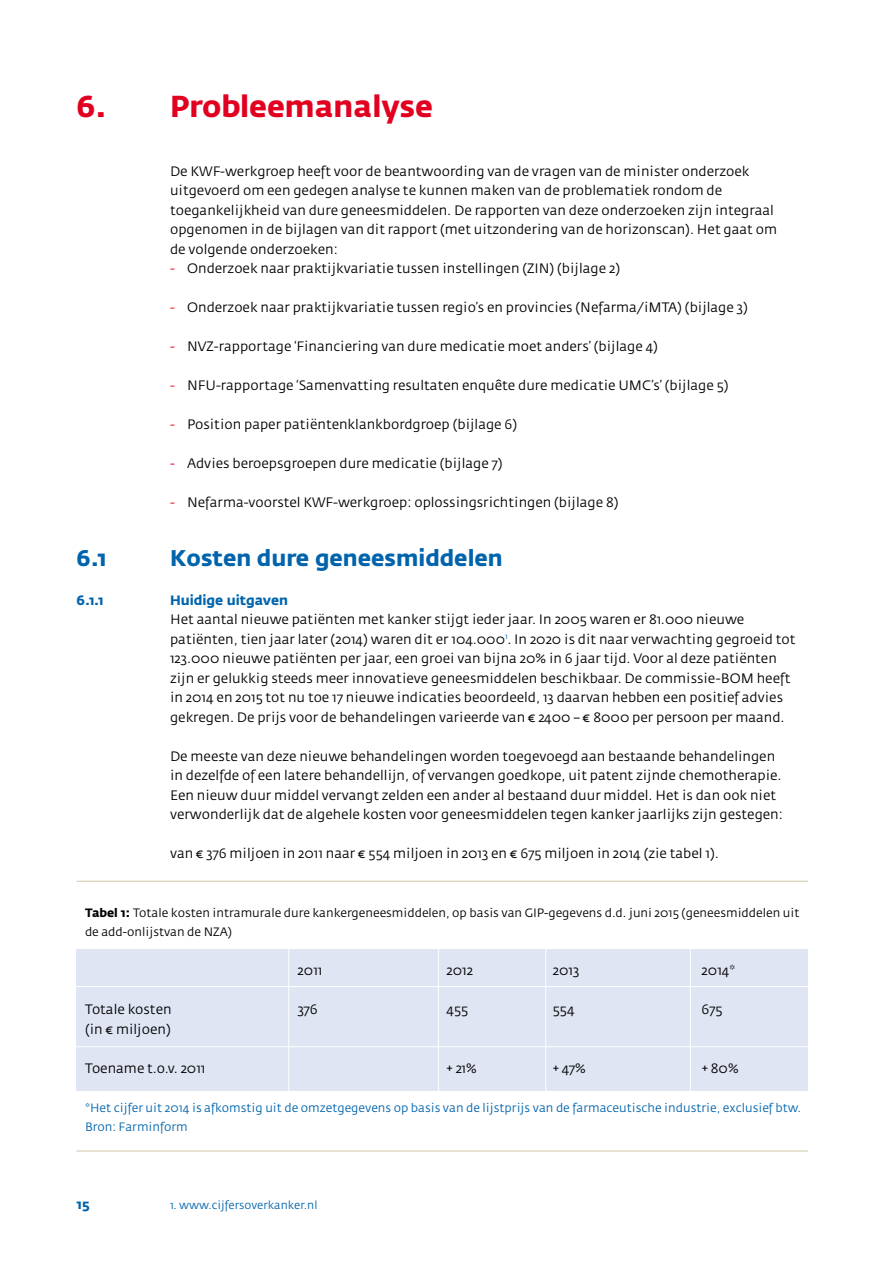
<style>
.page{position:relative;width:893px;height:1263px;background:#fff}
.page>*{position:absolute;margin:0;border:0;box-sizing:border-box;transform-origin:0 0}
.t1{font:700 30px "KWF Fedra Sans";color:#e20020}
.t2{font:700 22.5px "KWF Fedra Sans";color:#0064ad}
.t3{font:13.5px/19.5px "KWF Fedra Sans";color:#000}
.t4{font:700 13.5px "KWF Fedra Sans";color:#0064ad}
.t5{font:12px/19.5px "KWF Fedra Sans";color:#000}
.t6{font:12px/19.5px "KWF Fedra Sans";color:#0064ad}
.t7{font:11.25px "KWF Fedra Sans";color:#0064ad}
.s1{color:#e20020}
.s2{font-weight:700}
</style>
<div class="page">
<div style="left:77px;top:949px;width:731px;height:141px;background:#dfe5f3"></div>
<hr style="left:75px;top:986px;width:745px;height:1px;background:#fff">
<hr style="left:75px;top:1046px;width:745px;height:1px;background:#fff">
<hr style="left:288px;top:947px;width:1px;height:149px;background:#fff">
<hr style="left:438px;top:947px;width:1px;height:149px;background:#fff">
<hr style="left:545px;top:947px;width:1px;height:149px;background:#fff">
<hr style="left:690px;top:947px;width:1px;height:149px;background:#fff">
<hr style="left:77px;top:881px;width:731px;height:1px;background:#d0c6aa">
<hr style="left:77px;top:1151px;width:731px;height:1px;background:#d0c6aa">
<h1 class="t1" style="left:77px;top:88px;width:31px">6.</h1>
<h2 class="t2" style="left:77px;top:544px;width:32px">6.1</h2>
<p class="t4" style="left:77px;top:592px;width:29px">6.1.1</p>
<h1 class="t1" style="left:170px;top:88px;width:264px">Probleemanalyse</h1>
<p class="t3" style="left:170px;top:161px;width:608px">De KWF-werkgroep heeft voor de beantwoording van de vragen van de minister onderzoek uitgevoerd om een gedegen analyse te kunnen maken van de problematiek rondom de toegankelijkheid van dure geneesmiddelen. De rapporten van deze onderzoeken zijn integraal opgenomen in de bijlagen van dit rapport (met uitzondering van de horizonscan). Het gaat om de volgende onderzoeken:</p>
<p class="t3" style="left:170px;top:259px;width:451px"><span class="s1">-</span> Onderzoek naar praktijkvariatie tussen instellingen (ZIN) (bijlage 2)</p>
<p class="t3" style="left:170px;top:298px;width:579px"><span class="s1">-</span> Onderzoek naar praktijkvariatie tussen regio’s en provincies (Nefarma/iMTA) (bijlage 3)</p>
<p class="t3" style="left:170px;top:337px;width:489px"><span class="s1">-</span> NVZ-rapportage ‘Financiering van dure medicatie moet anders’ (bijlage 4)</p>
<p class="t3" style="left:170px;top:376px;width:560px"><span class="s1">-</span> NFU-rapportage ‘Samenvatting resultaten enquête dure medicatie UMC’s’ (bijlage 5)</p>
<p class="t3" style="left:170px;top:415px;width:349px"><span class="s1">-</span> Position paper patiëntenklankbordgroep (bijlage 6)</p>
<p class="t3" style="left:170px;top:454px;width:334px"><span class="s1">-</span> Advies beroepsgroepen dure medicatie (bijlage 7)</p>
<p class="t3" style="left:170px;top:493px;width:450px"><span class="s1">-</span> Nefarma-voorstel KWF-werkgroep: oplossingsrichtingen (bijlage 8)</p>
<h2 class="t2" style="left:170px;top:544px;width:334px">Kosten dure geneesmiddelen</h2>
<p class="t4" style="left:170px;top:592px;width:120px">Huidige uitgaven</p>
<p class="t3" style="left:170px;top:610px;width:627px">Het aantal nieuwe patiënten met kanker stijgt ieder jaar. In 2005 waren er 81.000 nieuwe patiënten, tien jaar later (2014) waren dit er 104.000<sup>1</sup>. In 2020 is dit naar verwachting gegroeid tot 123.000 nieuwe patiënten per jaar, een groei van bijna 20% in 6 jaar tijd. Voor al deze patiënten zijn er gelukkig steeds meer innovatieve geneesmiddelen beschikbaar. De commissie-BOM heeft in 2014 en 2015 tot nu toe 17 nieuwe indicaties beoordeeld, 13 daarvan hebben een positief advies gekregen. De prijs voor de behandelingen varieerde van € 2400 – € 8000 per persoon per maand.</p>
<p class="t3" style="left:170px;top:746px;width:614px">De meeste van deze nieuwe behandelingen worden toegevoegd aan bestaande behandelingen in dezelfde of een latere behandellijn, of vervangen goedkope, uit patent zijnde chemotherapie.<br>Een nieuw duur middel vervangt zelden een ander al bestaand duur middel. Het is dan ook niet verwonderlijk dat de algehele kosten voor geneesmiddelen tegen kanker jaarlijks zijn gestegen:</p>
<p class="t3" style="left:170px;top:844px;width:550px">van € 376 miljoen in 2011 naar € 554 miljoen in 2013 en € 675 miljoen in 2014 (zie tabel 1).</p>
<p class="t5" style="left:85px;top:903px;width:716px"><span class="s2">Tabel 1:</span> Totale kosten intramurale dure kankergeneesmiddelen, op basis van GIP-gegevens d.d. juni 2015 (geneesmiddelen uit de add-onlijstvan de NZA)</p>
<p class="t3" style="left:298px;top:961px;width:26px">2011</p>
<p class="t3" style="left:446px;top:961px;width:28px">2012</p>
<p class="t3" style="left:553px;top:961px;width:28px">2013</p>
<p class="t3" style="left:702px;top:961px;width:35px">2014*</p>
<p class="t3" style="left:85px;top:1000px;width:88px">Totale kosten</p>
<p class="t3" style="left:298px;top:1000px;width:22px">376</p>
<p class="t3" style="left:446px;top:1000px;width:23px">455</p>
<p class="t3" style="left:553px;top:1000px;width:23px">554</p>
<p class="t3" style="left:702px;top:1000px;width:23px">675</p>
<p class="t3" style="left:85px;top:1019px;width:87px">(in € miljoen)</p>
<p class="t3" style="left:85px;top:1058px;width:122px">Toename t.o.v. 2011</p>
<p class="t3" style="left:446px;top:1058px;width:32px">+ 21%</p>
<p class="t3" style="left:553px;top:1058px;width:35px">+ 47%</p>
<p class="t3" style="left:702px;top:1058px;width:39px">+ 80%</p>
<p class="t6" style="left:85px;top:1098px;width:718px">*Het cijfer uit 2014 is afkomstig uit de omzetgegevens op basis van de lijstprijs van de farmaceutische industrie, exclusief btw.<br>Bron: Farminform</p>
<p class="t4" style="left:77px;top:1196px;width:15px">15</p>
<p class="t7" style="left:170px;top:1199px;width:149px">1. www.cijfersoverkanker.nl</p>
</div>
